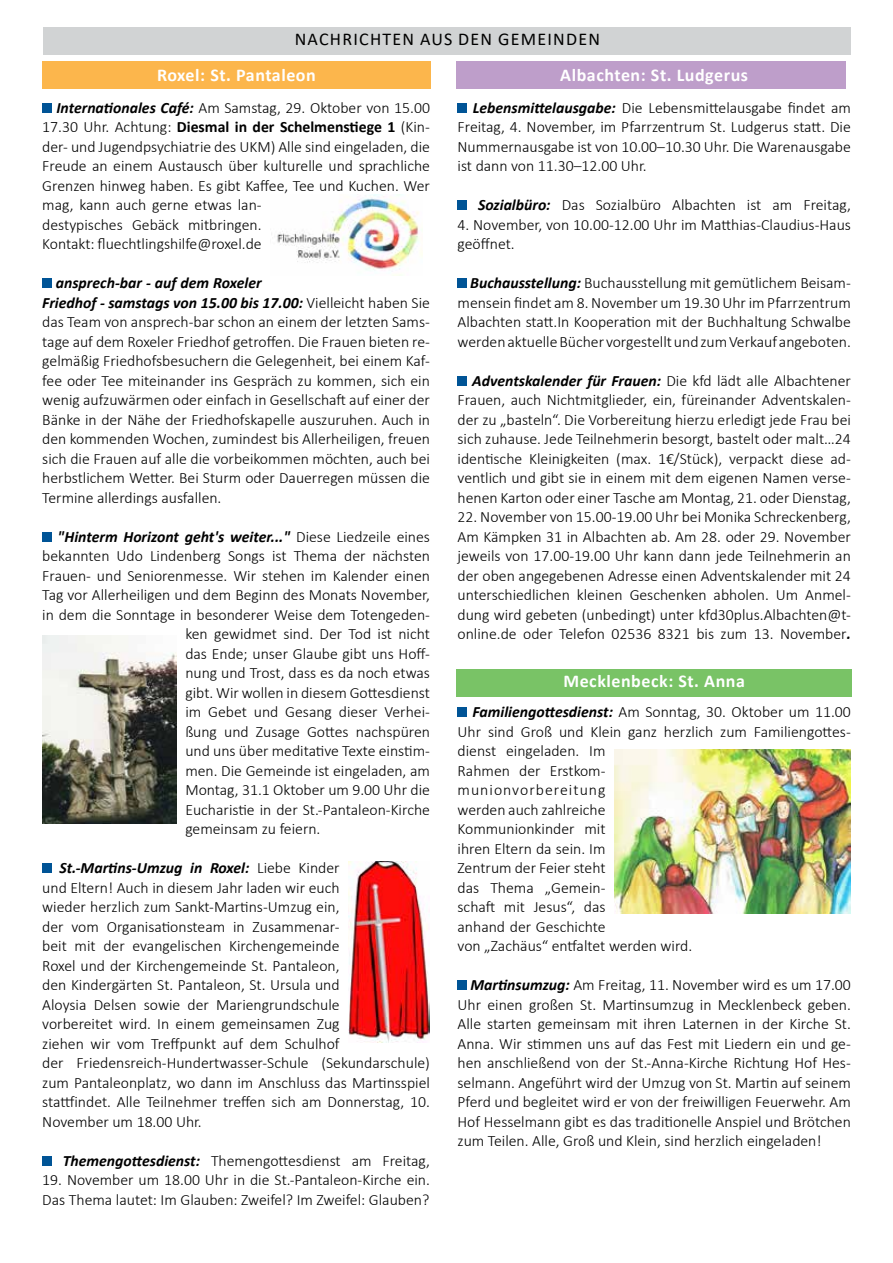
<style>
.page{position:relative;width:893px;height:1263px;background:#fff}
.page>*{position:absolute;margin:0;border:0;box-sizing:border-box;transform-origin:0 0}
.t1{font:700 18px "Calibri";letter-spacing:.03em;color:#fff}
.t2{font:18px "Calibri";letter-spacing:.07em;color:#000}
.t3{font:300 15.75px/19.5px "Calibri";color:#000}
.t4{font:italic 700 15.75px "Calibri";color:#000}
.s1{font-weight:700;font-style:italic}
.s2{font-weight:700}
.s3{font-weight:300;font-style:normal}
</style>
<div class="page">
<div style="left:42px;top:62px;width:389px;height:27px;background:#fcb64c"></div>
<div style="left:42px;top:103px;width:10px;height:9px;background:#005496"></div>
<div style="left:42px;top:279px;width:10px;height:9px;background:#005496"></div>
<div style="left:42px;top:532px;width:10px;height:10px;background:#005496"></div>
<div style="left:42px;top:864px;width:10px;height:9px;background:#005496"></div>
<div style="left:42px;top:1156px;width:10px;height:10px;background:#005496"></div>
<div style="left:458px;top:103px;width:9px;height:9px;background:#005496"></div>
<div style="left:458px;top:201px;width:9px;height:9px;background:#005496"></div>
<div style="left:458px;top:279px;width:9px;height:9px;background:#005496"></div>
<div style="left:458px;top:376px;width:9px;height:10px;background:#005496"></div>
<div style="left:458px;top:708px;width:9px;height:9px;background:#005496"></div>
<div style="left:458px;top:981px;width:9px;height:9px;background:#005496"></div>
<div style="left:43px;top:27px;width:808px;height:27px;background:#d1d3d4"></div>
<div style="left:456px;top:62px;width:390px;height:27px;background:#be9eca"></div>
<div style="left:456px;top:669px;width:396px;height:28px;background:#79c366"></div>
<img style="left:43px;top:636px;width:134px;height:187px">
<img style="left:271px;top:194px;width:151px;height:82px">
<img style="left:614px;top:750px;width:236px;height:163px">
<img style="left:348px;top:861px;width:81px;height:182px">
<p class="t2" style="left:295px;top:27px;width:307px">NACHRICHTEN AUS DEN GEMEINDEN</p>
<p class="t1" style="left:560px;top:63px;width:189px">Albachten: St. Ludgerus</p>
<p class="t1" style="left:157px;top:63px;width:160px">Roxel: St. Pantaleon</p>
<p class="t3" style="left:42px;top:97px;width:389px;text-indent:14px"><span class="s1">Internationales Café:</span> Am Samstag, 29. Oktober von 15.00<br>17.30 Uhr. Achtung: <span class="s2">Diesmal in der Schelmenstiege 1</span> (Kin&shy;der- und Jugendpsychiatrie des UKM) Alle sind eingeladen, die Freude an einem Austausch über kulturelle und sprachliche Grenzen hinweg haben. Es gibt Kaffee, Tee und Kuchen. Wer mag, kann auch gerne etwas lan-<br>destypisches Gebäck mitbringen.<br>Kontakt: fluechtlingshilfe@roxel.de</p>
<p class="t3" style="left:42px;top:273px;width:389px;text-indent:14px"><span class="s1">ansprech-bar - auf dem Roxeler<br>Friedhof - samstags von 15.00 bis 17.00:</span> Vielleicht haben Sie das Team von ansprech-bar schon an einem der letzten Sams&shy;tage auf dem Roxeler Friedhof getroffen. Die Frauen bieten re&shy;gelmäßig Friedhofsbesuchern die Gelegenheit, bei einem Kaf&shy;fee oder Tee miteinander ins Gespräch zu kommen, sich ein wenig aufzuwärmen oder einfach in Gesellschaft auf einer der Bänke in der Nähe der Friedhofskapelle auszuruhen. Auch in den kommenden Wochen, zumindest bis Allerheiligen, freuen sich die Frauen auf alle die vorbeikommen möchten, auch bei herbstlichem Wetter. Bei Sturm oder Dauerregen müssen die Termine allerdings ausfallen.</p>
<p class="t4" style="left:58px;top:525px;width:374px">"Hinterm Horizont geht's weiter..." <span class="s3">Diese Liedzeile eines</span></p>
<p class="t3" style="left:42px;top:546px;width:389px">bekannten Udo Lindenberg Songs ist Thema der nächsten</p>
<p class="t3" style="left:42px;top:565px;width:389px">Frauen- und Seniorenmesse. Wir stehen im Kalender einen</p>
<p class="t3" style="left:42px;top:585px;width:389px">Tag vor Allerheiligen und dem Beginn des Monats November,</p>
<p class="t3" style="left:42px;top:604px;width:389px">in dem die Sonntage in besonderer Weise dem Totengeden-</p>
<p class="t3" style="left:185px;top:624px;width:246px">ken gewidmet sind. Der Tod ist nicht</p>
<p class="t3" style="left:185px;top:643px;width:246px">das Ende; unser Glaube gibt uns Hoff-</p>
<p class="t3" style="left:185px;top:663px;width:246px">nung und Trost, dass es da noch etwas</p>
<p class="t3" style="left:185px;top:682px;width:246px">gibt. Wir wollen in diesem Gottesdienst</p>
<p class="t3" style="left:185px;top:702px;width:246px">im Gebet und Gesang dieser Verhei-</p>
<p class="t3" style="left:185px;top:721px;width:246px">ßung und Zusage Gottes nachspüren</p>
<p class="t3" style="left:185px;top:741px;width:246px">und uns über meditative Texte einstim-</p>
<p class="t3" style="left:185px;top:760px;width:246px">men. Die Gemeinde ist eingeladen, am</p>
<p class="t3" style="left:185px;top:780px;width:246px">Montag, 31.1 Oktober um 9.00 Uhr die</p>
<p class="t3" style="left:185px;top:799px;width:246px">Eucharistie in der St.-Pantaleon-Kirche</p>
<p class="t3" style="left:185px;top:819px;width:137px">gemeinsam zu feiern.</p>
<p class="t3" style="left:42px;top:858px;width:389px;text-indent:17px"><span class="s1">St.-Martins-Umzug in Roxel:</span> Liebe Kinder<br>und Eltern! Auch in diesem Jahr laden wir euch<br>wieder herzlich zum Sankt-Martins-Umzug ein,<br>der vom Organisationsteam in Zusammenar-<br>beit mit der evangelischen Kirchengemeinde<br>Roxel und der Kirchengemeinde St. Pantaleon,<br>den Kindergärten St. Pantaleon, St. Ursula und<br>Aloysia Delsen sowie der Mariengrundschule<br>vorbereitet wird. In einem gemeinsamen Zug<br>ziehen wir vom Treffpunkt auf dem Schulhof<br>der Friedensreich-Hundertwasser-Schule (Sekundarschule) zum Pantaleonplatz, wo dann im Anschluss das Martinsspiel stattfindet. Alle Teilnehmer treffen sich am Donnerstag, 10.<br>November um 18.00 Uhr.</p>
<p class="t3" style="left:63px;top:1150px;width:369px"><span class="s1">Themengottesdienst:</span> Themengottesdienst am Freitag,</p>
<p class="t3" style="left:42px;top:1170px;width:389px">19. November um 18.00 Uhr in die St.-Pantaleon-Kirche ein.<br>Das Thema lautet: Im Glauben: Zweifel? Im Zweifel: Glauben?</p>
<p class="t3" style="left:458px;top:97px;width:395px;text-align:justify;text-indent:15px"><span class="s1">Lebensmittelausgabe:</span> Die Lebensmittelausgabe findet am Freitag, 4. November, im Pfarrzentrum St. Ludgerus statt. Die Nummernausgabe ist von 10.00–10.30 Uhr. Die Warenausgabe ist dann von 11.30–12.00 Uhr.</p>
<p class="t3" style="left:478px;top:195px;width:374px"><span class="s1">Sozialbüro:</span> Das Sozialbüro Albachten ist am Freitag,</p>
<p class="t3" style="left:458px;top:214px;width:395px">4. November, von 10.00-12.00 Uhr im Matthias-Claudius-Haus geöffnet.</p>
<p class="t3" style="left:457px;top:273px;width:395px;text-align:justify;text-indent:13px"><span class="s1">Buchausstellung:</span> Buchausstellung mit gemütlichem Beisam&shy;mensein findet am 8. November um 19.30 Uhr im Pfarrzentrum Albachten statt.In Kooperation mit der Buchhaltung Schwalbe werden aktuelle Bücher vorgestellt und zum Verkauf angeboten.</p>
<p class="t3" style="left:458px;top:370px;width:395px;text-align:justify;text-indent:15px"><span class="s1">Adventskalender für Frauen:</span> Die kfd lädt alle Albachtener Frauen, auch Nichtmitglieder, ein, füreinander Adventskalen&shy;der zu „basteln“. Die Vorbereitung hierzu erledigt jede Frau bei sich zuhause. Jede Teilnehmerin besorgt, bastelt oder malt…24 identische Kleinigkeiten (max. 1€/Stück), verpackt diese ad&shy;ventlich und gibt sie in einem mit dem eigenen Namen verse&shy;henen Karton oder einer Tasche am Montag, 21. oder Dienstag,</p>
<p class="t3" style="left:458px;top:507px;width:395px;text-align:justify">22. November von 15.00-19.00 Uhr bei Monika Schreckenberg, Am Kämpken 31 in Albachten ab. Am 28. oder 29. November jeweils von 17.00-19.00 Uhr kann dann jede Teilnehmerin an der oben angegebenen Adresse einen Adventskalender mit 24 unterschiedlichen kleinen Geschenken abholen. Um Anmel&shy;dung wird gebeten (unbedingt) unter kfd30plus.Albachten@t&shy;online.de oder Telefon 02536 8321 bis zum 13. November<span class="s1">.</span></p>
<p class="t1" style="left:563px;top:668px;width:183px">Mecklenbeck: St. Anna</p>
<p class="t3" style="left:458px;top:702px;width:395px;text-indent:15px"><span class="s1">Familiengottesdienst:</span> Am Sonntag, 30. Oktober um 11.00<br>Uhr sind Groß und Klein ganz herzlich zum Familiengottes&shy;dienst eingeladen. Im<br>Rahmen der Erstkom-<br>munionvorbereitung<br>werden auch zahlreiche<br>Kommunionkinder mit<br>ihren Eltern da sein. Im<br>Zentrum der Feier steht<br>das Thema „Gemein-<br>schaft mit Jesus“, das<br>anhand der Geschichte<br>von „Zachäus“ entfaltet werden wird.</p>
<p class="t3" style="left:458px;top:975px;width:395px;text-align:justify;text-indent:13px"><span class="s1">Martinsumzug:</span> Am Freitag, 11. November wird es um 17.00<br>Uhr einen großen St. Martinsumzug in Mecklenbeck geben.<br>Alle starten gemeinsam mit ihren Laternen in der Kirche St.<br>Anna. Wir stimmen uns auf das Fest mit Liedern ein und ge&shy;hen anschließend von der St.-Anna-Kirche Richtung Hof Hes&shy;selmann. Angeführt wird der Umzug von St. Martin auf seinem Pferd und begleitet wird er von der freiwilligen Feuerwehr. Am Hof Hesselmann gibt es das traditionelle Anspiel und Brötchen zum Teilen. Alle, Groß und Klein, sind herzlich eingeladen!</p>
</div>
